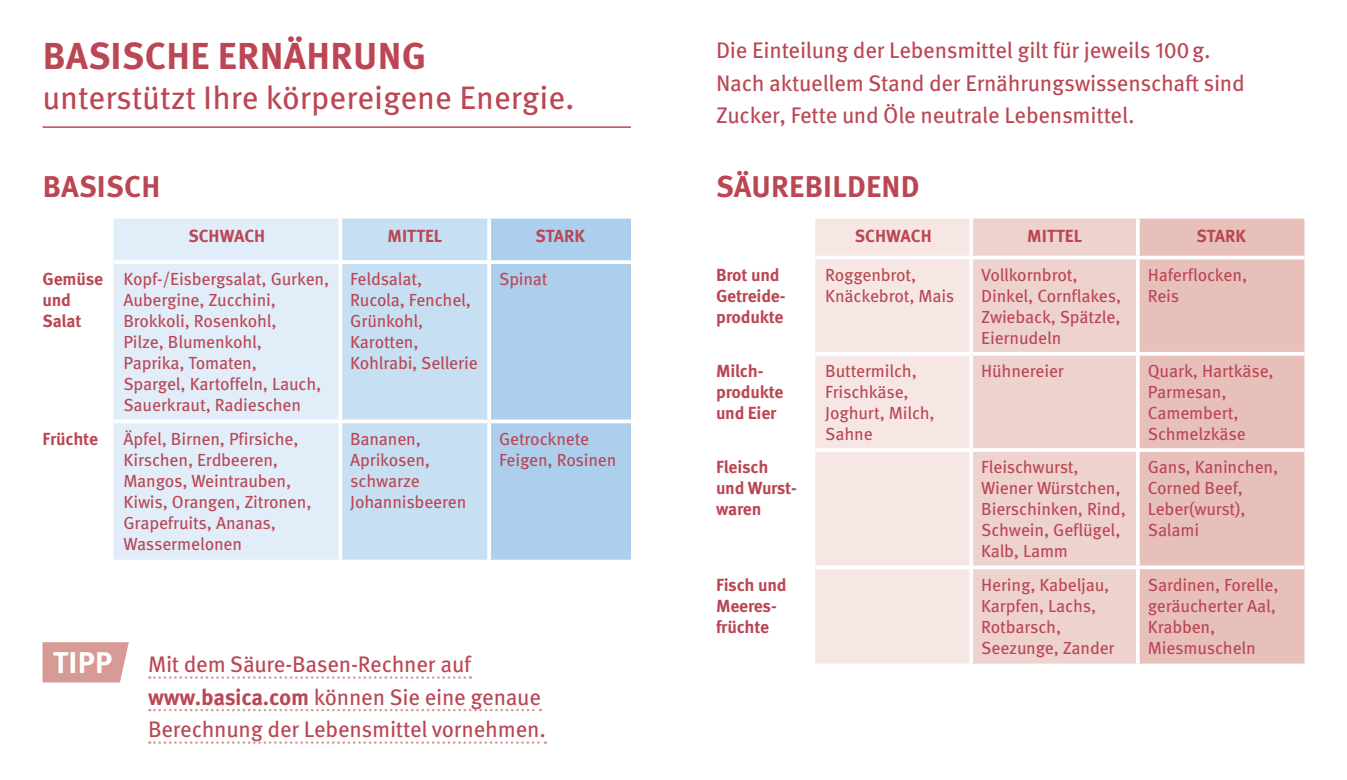
<style>
.page{position:relative;width:1347px;height:780px;background:#fff}
.page>*{position:absolute;margin:0;border:0;box-sizing:border-box;transform-origin:0 0}
.t1{font:700 37.5px "Meta Pro";letter-spacing:.01em;color:#bb4654}
.t2{font:32.5px "Meta Pro";color:#bb4654}
.t3{font:700 30px "Meta Pro";letter-spacing:.01em;color:#bb4654}
.t4{font:700 30px "Meta Pro";color:#fff}
.t5{font:22.5px/32.5px "Meta Pro";letter-spacing:-.01em;color:#bb4654}
.t6{font:17.5px/21px "Meta Pro";letter-spacing:-.01em;color:#bb4654}
.t7{font:700 17.5px/21px "Meta Pro";letter-spacing:-.01em;color:#bb4654}
.s1{font-weight:700}
</style>
<div class="page">
<hr style="left:43px;top:126px;width:588px;height:2px;background:#bb4654">
<div style="left:815px;top:218px;width:154px;height:445px;background:#f6e7e5"></div>
<div style="left:973px;top:218px;width:163px;height:445px;background:#eed2cd"></div>
<div style="left:1139px;top:218px;width:165px;height:445px;background:#e7c0ba"></div>
<hr style="left:815px;top:256px;width:156px;height:3px;background:#fff">
<hr style="left:971px;top:256px;width:166px;height:3px;background:#fff">
<hr style="left:1137px;top:256px;width:167px;height:3px;background:#fff">
<hr style="left:815px;top:352px;width:156px;height:3px;background:#fff">
<hr style="left:971px;top:352px;width:166px;height:3px;background:#fff">
<hr style="left:1137px;top:352px;width:167px;height:3px;background:#fff">
<hr style="left:815px;top:448px;width:156px;height:4px;background:#fff">
<hr style="left:971px;top:448px;width:166px;height:4px;background:#fff">
<hr style="left:1137px;top:448px;width:167px;height:4px;background:#fff">
<svg style="left:815px;top:565px;width:154px;height:4px"></svg>
<svg style="left:971px;top:565px;width:166px;height:4px"></svg>
<svg style="left:1137px;top:565px;width:167px;height:4px"></svg>
<div style="left:113px;top:218px;width:225px;height:341px;background:#e1edf8"></div>
<div style="left:342px;top:218px;width:145px;height:341px;background:#c7dff2"></div>
<div style="left:491px;top:218px;width:140px;height:341px;background:#accfed"></div>
<svg style="left:338px;top:218px;width:4px;height:42px"></svg>
<svg style="left:487px;top:218px;width:4px;height:42px"></svg>
<hr style="left:113px;top:260px;width:227px;height:4px;background:#fff">
<svg style="left:340px;top:260px;width:149px;height:4px"></svg>
<svg style="left:338px;top:264px;width:1px;height:155px"></svg>
<svg style="left:489px;top:260px;width:142px;height:4px"></svg>
<svg style="left:487px;top:264px;width:1px;height:155px"></svg>
<svg style="left:113px;top:419px;width:226px;height:4px"></svg>
<svg style="left:340px;top:419px;width:149px;height:4px"></svg>
<svg style="left:338px;top:423px;width:4px;height:136px"></svg>
<svg style="left:489px;top:419px;width:142px;height:4px"></svg>
<svg style="left:487px;top:423px;width:4px;height:136px"></svg>
<svg style="left:149px;top:676px;width:322px;height:2px"></svg>
<svg style="left:149px;top:708px;width:392px;height:3px"></svg>
<svg style="left:149px;top:741px;width:397px;height:2px"></svg>
<svg style="left:43px;top:642px;width:86px;height:40px;background:#da9f9b"></svg>
<h1 class="t1" style="left:43px;top:26px;width:385px">BASISCHE ERNÄHRUNG</h1>
<h2 class="t2" style="left:43px;top:72px;width:533px">unterstützt Ihre körpereigene Energie.</h2>
<h3 class="t3" style="left:43px;top:163px;width:119px">BASISCH</h3>
<p class="t7" style="left:188px;top:224px;width:78px">SCHWACH</p>
<p class="t7" style="left:387px;top:224px;width:56px">MITTEL</p>
<p class="t7" style="left:535px;top:224px;width:51px">STARK</p>
<p class="t7" style="left:43px;top:267px;width:62px">Gemüse und<br>Salat</p>
<p class="t6" style="left:123px;top:267px;width:207px">Kopf-/Eisbergsalat, Gurken,<br>Aubergine, Zucchini,<br>Brokkoli, Rosenkohl,<br>Pilze, Blumenkohl,<br>Paprika, Tomaten,<br>Spargel, Kartoffeln, Lauch,<br>Sauerkraut, Radieschen</p>
<p class="t6" style="left:350px;top:267px;width:129px">Feldsalat,<br>Rucola, Fenchel,<br>Grünkohl,<br>Karotten,<br>Kohlrabi, Sellerie</p>
<p class="t6" style="left:499px;top:267px;width:50px">Spinat</p>
<p class="t7" style="left:43px;top:427px;width:57px">Früchte</p>
<p class="t6" style="left:123px;top:427px;width:190px">Äpfel, Birnen, Pfirsiche,<br>Kirschen, Erdbeeren,<br>Mangos, Weintrauben,<br>Kiwis, Orangen, Zitronen,<br>Grapefruits, Ananas,<br>Wassermelonen</p>
<p class="t6" style="left:350px;top:427px;width:118px">Bananen,<br>Aprikosen, schwarze<br>Johannisbeeren</p>
<p class="t6" style="left:499px;top:427px;width:119px">Getrocknete<br>Feigen, Rosinen</p>
<h3 class="t4" style="left:53px;top:638px;width:61px">TIPP</h3>
<p class="t5" style="left:148px;top:646px;width:399px">Mit dem Säure-Basen-Rechner auf <span class="s1">www.basica.com</span> können Sie eine genaue<br>Berechnung der Lebensmittel vornehmen.</p>
<p class="t5" style="left:716px;top:32px;width:530px">Die Einteilung der Lebensmittel gilt für jeweils 100g.<br>Nach aktuellem Stand der Ernährungswissenschaft sind<br>Zucker, Fette und Öle neutrale Lebensmittel.</p>
<h3 class="t3" style="left:716px;top:163px;width:205px">SÄUREBILDEND</h3>
<p class="t7" style="left:854px;top:224px;width:78px">SCHWACH</p>
<p class="t7" style="left:1027px;top:224px;width:56px">MITTEL</p>
<p class="t7" style="left:1196px;top:224px;width:51px">STARK</p>
<p class="t7" style="left:716px;top:263px;width:71px">Brot und<br>Getreide&shy;produkte</p>
<p class="t6" style="left:825px;top:263px;width:131px">Roggenbrot,<br>Knäckebrot, Mais</p>
<p class="t6" style="left:981px;top:263px;width:141px">Vollkornbrot,<br>Dinkel, Cornflakes,<br>Zwieback, Spätzle,<br>Eiernudeln</p>
<p class="t6" style="left:1147px;top:263px;width:101px">Haferflocken,<br>Reis</p>
<p class="t7" style="left:716px;top:359px;width:69px">Milch&shy;produkte und Eier</p>
<p class="t6" style="left:825px;top:359px;width:111px">Buttermilch,<br>Frischkäse,<br>Joghurt, Milch,<br>Sahne</p>
<p class="t6" style="left:981px;top:359px;width:84px">Hühnereier</p>
<p class="t6" style="left:1147px;top:359px;width:127px">Quark, Hartkäse,<br>Parmesan,<br>Camembert,<br>Schmelzkäse</p>
<p class="t7" style="left:716px;top:455px;width:82px">Fleisch und Wurst&shy;waren</p>
<p class="t6" style="left:981px;top:455px;width:146px">Fleischwurst,<br>Wiener Würstchen,<br>Bierschinken, Rind,<br>Schwein, Geflügel,<br>Kalb, Lamm</p>
<p class="t6" style="left:1147px;top:455px;width:132px">Gans, Kaninchen,<br>Corned Beef,<br>Leber(wurst),<br>Salami</p>
<p class="t7" style="left:716px;top:573px;width:72px">Fisch und<br>Meeres&shy;früchte</p>
<p class="t6" style="left:981px;top:572px;width:135px">Hering, Kabeljau,<br>Karpfen, Lachs,<br>Rotbarsch,<br>Seezunge, Zander</p>
<p class="t6" style="left:1147px;top:572px;width:132px">Sardinen, Forelle, geräucherter Aal,<br>Krabben,<br>Miesmuscheln</p>
</div>
